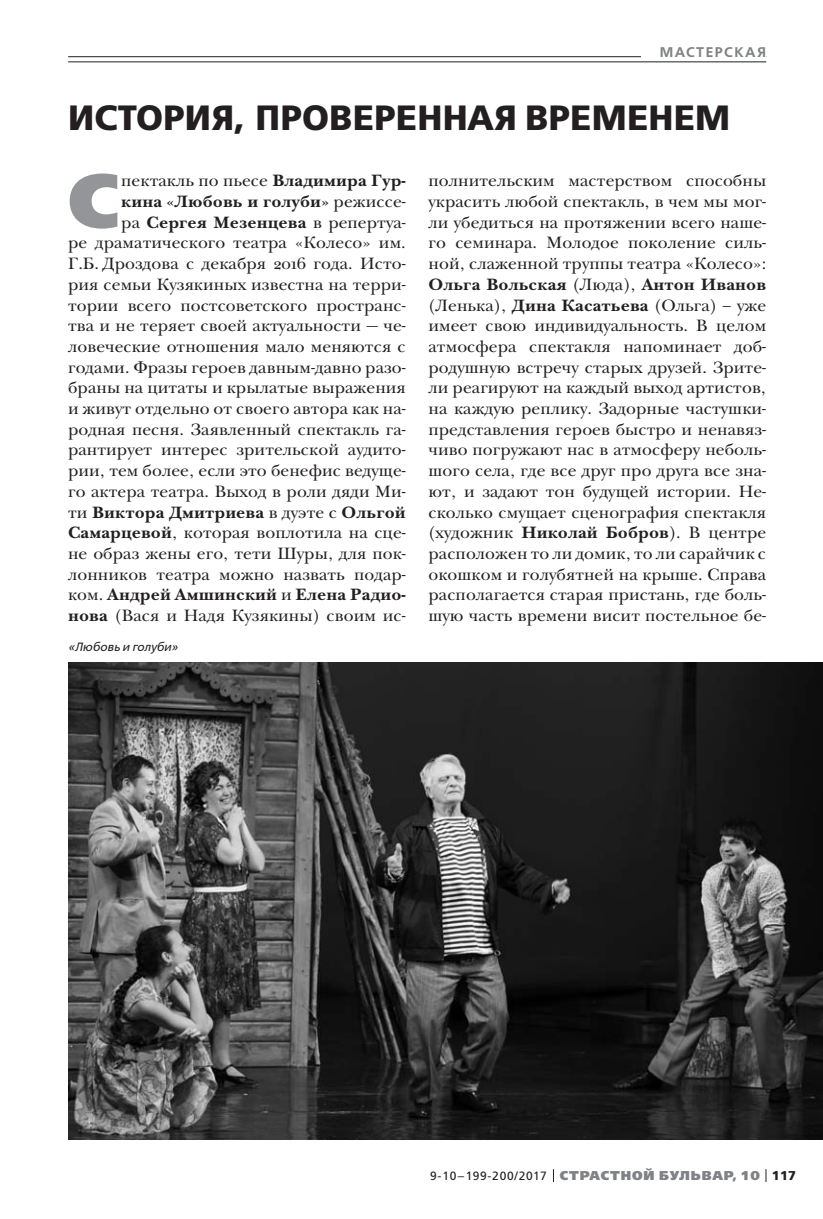
<style>
.page{position:relative;width:823px;height:1219px;background:#fff}
.page>*{position:absolute;margin:0;border:0;box-sizing:border-box;transform-origin:0 0}
.t1{font:800 76.2px "Free Set";color:#939598}
.t2{font:700 35px "Free Set";letter-spacing:.005em;color:#231f20}
.t3{font:17px/20.6px "New Baskerville ITC";letter-spacing:.005em;color:#231f20;text-align:right}
.t4{font:600 14px "Free Set";letter-spacing:.11em;color:#808285}
.t5{font:800 12.8px "Free Set";letter-spacing:.07em;color:#808285}
.t6{font:italic 12px "Free Set";color:#231f20}
.s1{font-weight:700}
.s2{font-weight:400;font-size:12px;color:#231f20}
.s3{font-weight:700;color:#231f20}
</style>
<div class="page">
<svg style="left:765px;top:1169px;width:1px;height:13px"></svg>
<hr style="left:68px;top:56px;width:697px;height:1px;background:#231f20">
<div style="left:641px;top:41px;width:124px;height:21px;background:#fff"></div>
<hr style="left:68px;top:62px;width:697px;height:1px;background:#231f20">
<img style="left:68px;top:662px;width:754px;height:478px">
<p class="t4" style="left:659px;top:45px;width:108px">МАСТЕРСКАЯ</p>
<h2 class="t2" style="left:68px;top:101px;width:663px">ИСТОРИЯ, ПРОВЕРЕННАЯ ВРЕМЕНЕМ</h2>
<h1 class="t1" style="left:68px;top:164px;width:52px">С</h1>
<p class="t3" style="left:68px;top:172px;width:339px">пектакль по пьесе <span class="s1">Владимира Гур-<br>кина «Любовь и голуби»</span> режиссе-<br>ра <span class="s1">Сергея Мезенцева</span> в репертуа-<br>ре драматического театра «Колесо» им.<br>Г.Б. Дроздова с декабря 2016 года. Исто&shy;рия семьи Кузякиных известна на терри&shy;тории всего постсоветского пространс&shy;тва и не теряет своей актуальности — че&shy;ловеческие отношения мало меняются с годами. Фразы героев давным-давно разо&shy;браны на цитаты и крылатые выражения и живут отдельно от своего автора как на&shy;родная песня. Заявленный спектакль га&shy;рантирует интерес зрительской аудито&shy;рии, тем более, если это бенефис ведуще&shy;го актера театра. Выход в роли дяди Ми&shy;ти <span class="s1">Виктора Дмитриева</span> в дуэте с <span class="s1">Ольгой Самарцевой</span>, которая воплотила на сце&shy;не образ жены его, тети Шуры, для пок&shy;лонников театра можно назвать подар&shy;ком. <span class="s1">Андрей Амшинский</span> и <span class="s1">Елена Радио&shy;нова</span> (Вася и Надя Кузякины) своим ис-</p>
<p class="t3" style="left:428px;top:172px;width:339px;text-align:justify">полнительским мастерством способны украсить любой спектакль, в чем мы мог&shy;ли убедиться на протяжении всего наше&shy;го семинара. Молодое поколение силь&shy;ной, слаженной труппы театра «Колесо»:<br><span class="s1">Ольга Вольская</span> (Люда), <span class="s1">Антон Иванов </span>(Ленька), <span class="s1">Дина Касатьева</span> (Ольга) – уже имеет свою индивидуальность. В целом атмосфера спектакля напоминает доб&shy;родушную встречу старых друзей. Зрите&shy;ли реагируют на каждый выход артистов, на каждую реплику. Задорные частушки&shy;представления героев быстро и ненавяз&shy;чиво погружают нас в атмосферу неболь&shy;шого села, где все друг про друга все зна&shy;ют, и задают тон будущей истории. Не&shy;сколько смущает сценография спектакля (художник <span class="s1">Николай Бобров</span>). В центре расположен то ли домик, то ли сарайчик с окошком и голубятней на крыше. Справа располагается старая пристань, где боль&shy;шую часть времени висит постельное бе-</p>
<p class="t6" style="left:68px;top:641px;width:111px">«Любовь и голуби»</p>
<p class="t5" style="left:430px;top:1169px;width:367px"><span class="s2">9-10–199-200/2017</span> СТРАСТНОЙ БУЛЬВАР, 10 <span class="s3">117</span></p>
</div>
